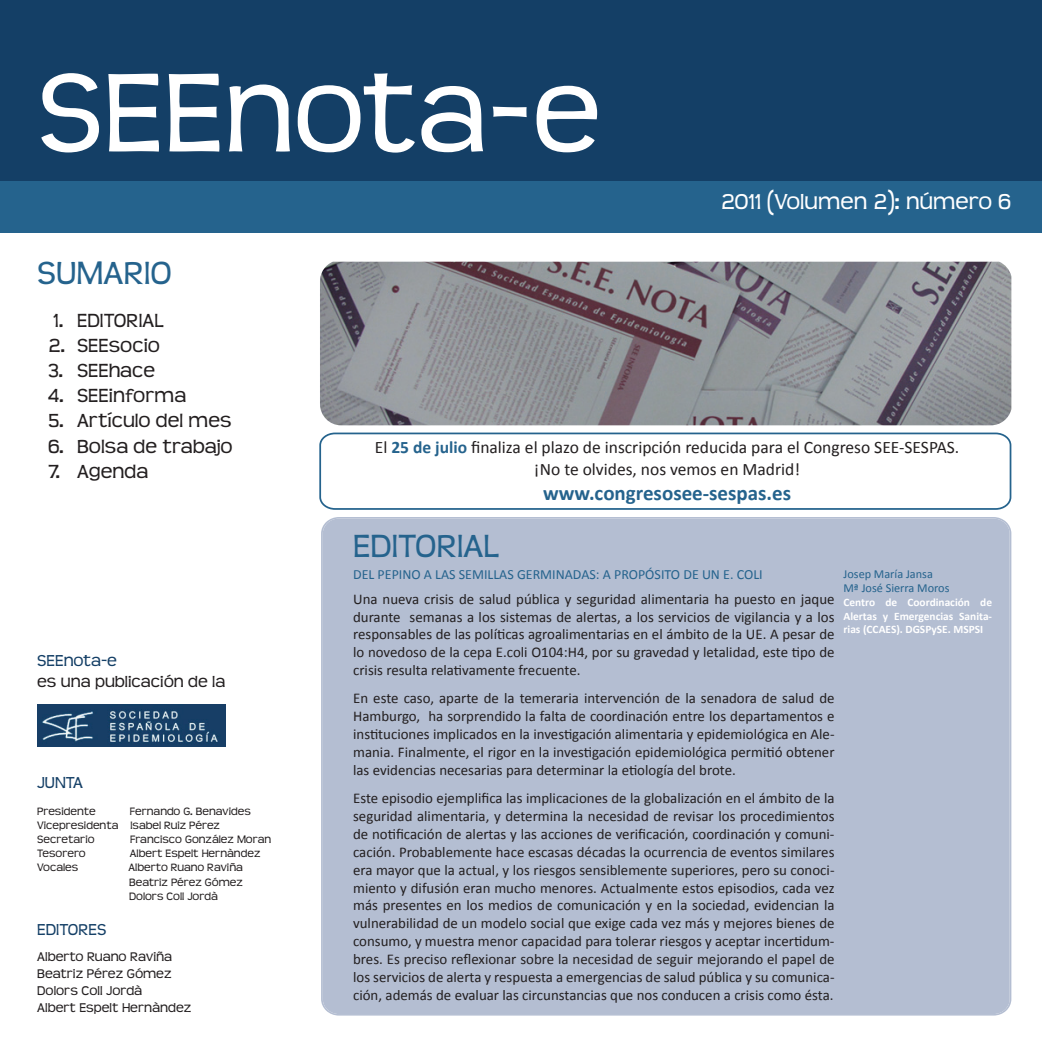
<style>
.page{position:relative;width:1042px;height:1042px;background:#fff}
.page>*{position:absolute;margin:0;border:0;box-sizing:border-box;transform-origin:0 0}
.t1{font:123.55px "Teen";color:#fff}
.t2{font:35.35px "Teen";color:#25638d}
.t3{font:23.8px "Teen";color:#fff}
.t4{font:21px/25.2px "Teen";color:#231f20}
.t5{font:700 21px "Calibri";color:#25638d}
.t6{font:17.5px/21px "Calibri";color:#231f20;text-align:center}
.t7{font:17.5px "Teen";color:#143f66}
.t8{font:17.5px "Teen";color:#231f20}
.t9{font:14.88px/17.8px "Calibri";color:#231f20;text-align:justify}
.t10{font:14px/16.8px "Teen";color:#231f20}
.t11{font:14px "Calibri";color:#25638d}
.t12{font:12.25px/14.7px "Calibri";color:#25638d}
.t13{font:11.9px/14.2px "Teen";color:#231f20}
.t14{font:700 11.38px/13.7px "Calibri";color:#fff;text-align:justify}
.s1{font-weight:700;color:#25638d}
</style>
<div class="page">
<div style="left:0;top:0;width:1042px;height:189px;background:#143f66"></div>
<div style="left:0;top:182px;width:1042px;height:51px;background:#25638d"></div>
<img style="left:320px;top:262px;width:691px;height:163px">
<div style="left:321px;top:517px;width:690px;height:498px;background:#b4bed2"></div>
<img style="left:37px;top:704px;width:189px;height:43px">
<svg style="left:319px;top:432px;width:693px;height:78px"></svg>
<h1 class="t1" style="left:37px;top:45px;width:565px">SEEnota-e</h1>
<h2 class="t2" style="left:37px;top:254px;width:136px">SUMARIO</h2>
<h3 class="t3" style="left:721px;top:188px;width:292px">2011 (Volumen 2): número 6</h3>
<h3 class="t4" style="left:48px;top:308px;width:19px;text-align:justify">1.<br>2.<br>3.<br>4.<br>5.<br>6.<br>7.</h3>
<h3 class="t4" style="left:77px;top:308px;width:157px">EDITORIAL<br>SEEsocio<br>SEEhace<br>SEEinforma<br>Artículo del mes<br>Bolsa de trabajo<br>Agenda</h3>
<p class="t7" style="left:37px;top:651px;width:81px">SEEnota-e</p>
<p class="t8" style="left:37px;top:672px;width:190px">es una publicación de la</p>
<p class="t7" style="left:37px;top:773px;width:47px">JUNTA</p>
<p class="t13" style="left:37px;top:804px;width:215px;text-indent:93px">Fernando G. Benavides<br>Vicepresidenta Isabel Ruiz Pérez<br>Secretario</p>
<p class="t13" style="left:37px;top:804px;width:60px">Presidente</p>
<p class="t13" style="left:130px;top:832px;width:143px">Francisco González Moran</p>
<p class="t13" style="left:37px;top:846px;width:50px">Tesorero</p>
<p class="t13" style="left:130px;top:846px;width:132px">Albert Espelt Hernàndez</p>
<p class="t13" style="left:37px;top:861px;width:43px">Vocales</p>
<p class="t13" style="left:129px;top:861px;width:116px;text-align:justify">Alberto Ruano Raviña Beatriz Pérez Gómez Dolors Coll Jordà</p>
<p class="t7" style="left:37px;top:920px;width:71px">EDITORES</p>
<p class="t10" style="left:37px;top:948px;width:156px">Alberto Ruano Raviña<br>Beatriz Pérez Gómez<br>Dolors Coll Jordà<br>Albert Espelt Hernàndez</p>
<p class="t6" style="left:375px;top:436px;width:586px">El <span class="s1">25 de julio</span> finaliza el plazo de inscripción reducida para el Congreso SEE-SESPAS. ¡No te olvides, nos vemos en Madrid!</p>
<h3 class="t5" style="left:543px;top:480px;width:250px">www.congresosee-sespas.es</h3>
<h2 class="t2" style="left:353px;top:526px;width:148px">EDITORIAL</h2>
<p class="t11" style="left:353px;top:565px;width:411px">DEL PEPINO A LAS SEMILLAS GERMINADAS: A PROPÓSITO DE UN E. COLI</p>
<p class="t9" style="left:353px;top:589px;width:483px">Una nueva crisis de salud pública y seguridad alimentaria ha puesto en jaque durante semanas a los sistemas de alertas, a los servicios de vigilancia y a los responsables de las políticas agroalimentarias en el ámbito de la UE. A pesar de lo novedoso de la cepa E.coli O104:H4, por su gravedad y letalidad, este tipo de crisis resulta relativamente frecuente.</p>
<p class="t9" style="left:353px;top:689px;width:483px">En este caso, aparte de la temeraria intervención de la senadora de salud de Hamburgo, ha sorprendido la falta de coordinación entre los departamentos e instituciones implicados en la investigación alimentaria y epidemiológica en Ale&shy;mania. Finalmente, el rigor en la investigación epidemiológica permitió obtener las evidencias necesarias para determinar la etiología del brote.</p>
<p class="t9" style="left:353px;top:788px;width:483px">Este episodio ejemplifica las implicaciones de la globalización en el ámbito de la seguridad alimentaria, y determina la necesidad de revisar los procedimientos de notificación de alertas y las acciones de verificación, coordinación y comuni&shy;cación. Probablemente hace escasas décadas la ocurrencia de eventos similares era mayor que la actual, y los riesgos sensiblemente superiores, pero su conoci&shy;miento y difusión eran mucho menores. Actualmente estos episodios, cada vez más presentes en los medios de comunicación y en la sociedad, evidencian la vulnerabilidad de un modelo social que exige cada vez más y mejores bienes de consumo, y muestra menor capacidad para tolerar riesgos y aceptar incertidum&shy;bres. Es preciso reflexionar sobre la necesidad de seguir mejorando el papel de los servicios de alerta y respuesta a emergencias de salud pública y su comunica&shy;ción, además de evaluar las circunstancias que nos conducen a crisis como ésta.</p>
<p class="t12" style="left:843px;top:565px;width:107px">Josep María Jansa<br>Mª José Sierra Moros</p>
<p class="t14" style="left:843px;top:595px;width:150px">Centro de Coordinación de Alertas y Emergencias Sanita&shy;rias (CCAES). DGSPySE. MSPSI</p>
</div>
